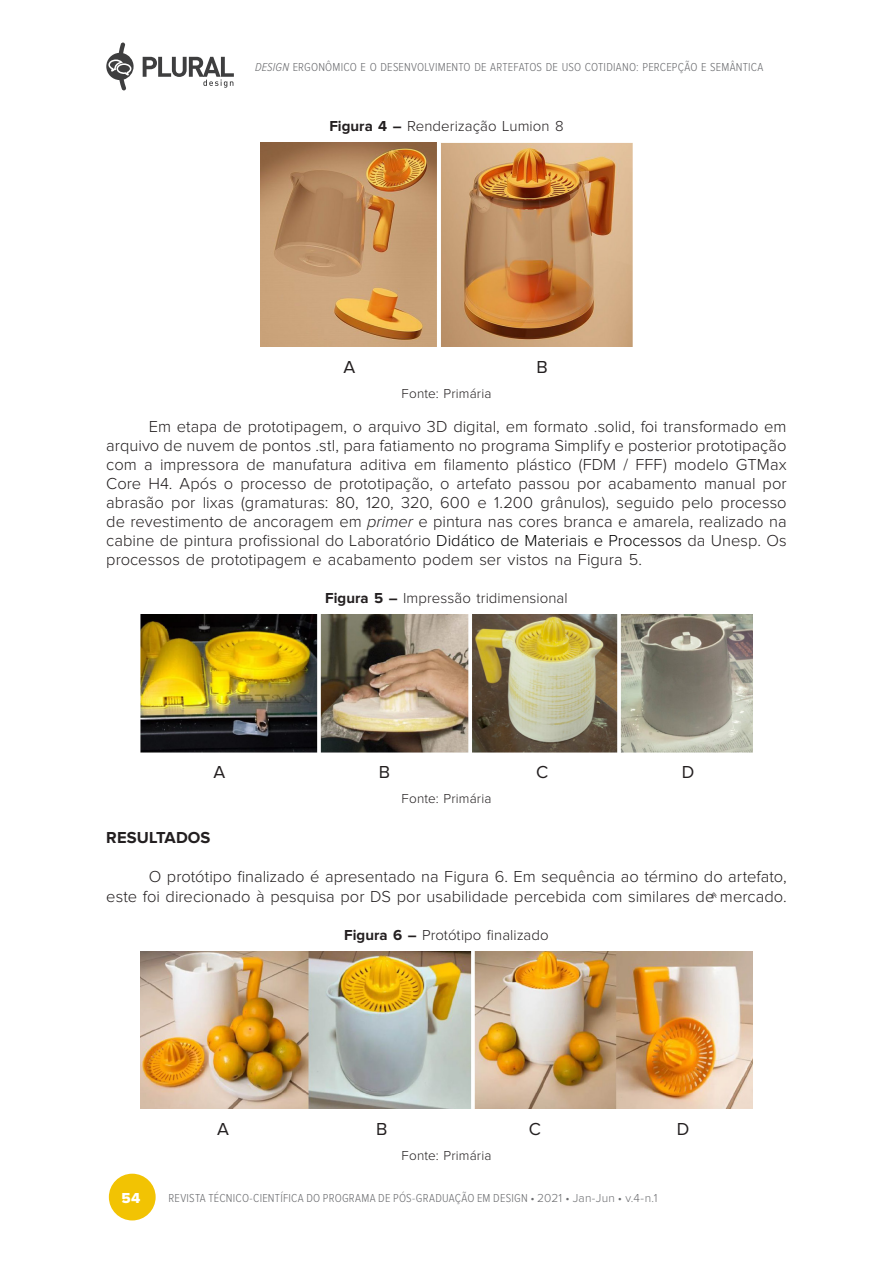
<style>
.page{position:relative;width:893px;height:1263px;background:#fff}
.page>*{position:absolute;margin:0;border:0;box-sizing:border-box;transform-origin:0 0}
.t1{font:18px "Proxima Nova";color:#231f20}
._01_corpo_de_texto{font:300 16.5px/19px "Proxima Nova";color:#231f20;text-align:justify}
._05_sub{font:700 16.5px "Proxima Nova";letter-spacing:.005em;color:#231f20}
._06_legenda_cima{font:300 15px "Proxima Nova";letter-spacing:.005em;color:#231f20}
.t2{font:15px "Proxima Nova Extrabld";color:#fff}
._07_fonte_abaixo{font:300 13.5px "Proxima Nova";letter-spacing:.01em;color:#231f20}
.t3{font:300 12px "Proxima Nova Cond";letter-spacing:.02em;color:#6c6d70}
.t4{font:300 9.75px "Proxima Nova";color:#231f20;scale:1.5 1}
.s1{font-style:italic}
.s2{font-weight:700}
.s3{color:#000}
.s4{font-family:"Proxima Nova"}
</style>
<div class="page">
<div style="left:109px;top:1174px;width:47px;height:46px;background:#f2c303;border-radius:50%"></div>
<svg style="left:143px;top:57px;width:91px;height:31px"></svg>
<svg style="left:106px;top:42px;width:28px;height:48px"></svg>
<img style="left:260px;top:143px;width:373px;height:204px">
<img style="left:140px;top:615px;width:613px;height:137px">
<img style="left:140px;top:952px;width:613px;height:157px">
<p class="t3" style="left:255px;top:62px;width:510px"><span class="s1">DESIGN</span> ERGONÔMICO E O DESENVOLVIMENTO DE ARTEFATOS DE USO COTIDIANO: PERCEPÇÃO E SEMÂNTICA</p>
<p class="_06_legenda_cima" style="left:329px;top:119px;width:236px"><span class="s2">Figura 4 –</span> Renderização Lumion 8</p>
<p class="t1" style="left:344px;top:359px;width:13px">A</p>
<p class="t1" style="left:536px;top:359px;width:13px">B</p>
<p class="_07_fonte_abaixo" style="left:402px;top:387px;width:91px">Fonte: Primária</p>
<p class="_01_corpo_de_texto" style="left:106px;top:417px;width:682px;text-indent:43px">Em etapa de prototipagem, o arquivo 3D digital, em formato .solid, foi transformado em arquivo de nuvem de pontos .stl, para fatiamento no programa Simplify e posterior prototipação com a impressora de manufatura aditiva em filamento plástico (FDM / FFF) modelo GTMax Core H4. Após o processo de prototipação, o artefato passou por acabamento manual por abrasão por lixas (gramaturas: 80, 120, 320, 600 e 1.200 grânulos), seguido pelo processo de revestimento de ancoragem em <span class="s1">primer</span> e pintura nas cores branca e amarela, realizado na cabine de pintura profissional do Laboratório <span class="s3">Didático de Materiais e Processos</span> da Unesp. Os processos de prototipagem e acabamento podem ser vistos na Figura 5.</p>
<p class="_06_legenda_cima" style="left:325px;top:591px;width:244px"><span class="s2">Figura 5 –</span> Impressão tridimensional</p>
<p class="t1" style="left:214px;top:764px;width:13px">A</p>
<p class="t1" style="left:379px;top:764px;width:13px">B</p>
<p class="t1" style="left:536px;top:764px;width:14px">C</p>
<p class="t1" style="left:682px;top:764px;width:14px">D</p>
<p class="_07_fonte_abaixo" style="left:402px;top:792px;width:91px">Fonte: Primária</p>
<p class="_05_sub" style="left:106px;top:830px;width:106px">RESULTADOS</p>
<p class="_01_corpo_de_texto" style="left:106px;top:868px;width:682px;line-height:19.8px;text-align:right">O protótipo finalizado é apresentado na Figura 6. Em sequência ao término do artefato,<br>este foi direcionado à pesquisa por DS por usabilidade percebida com similares de mercado.</p>
<p class="_06_legenda_cima" style="left:344px;top:928px;width:206px"><span class="s2">Figura 6 –</span> Protótipo finalizado</p>
<p class="t4" style="left:711px;top:891px;width:6px">^</p>
<p class="t4" style="left:711px;top:893px;width:6px">^</p>
<p class="t1" style="left:217px;top:1121px;width:13px">A</p>
<p class="t1" style="left:376px;top:1121px;width:13px">B</p>
<p class="t1" style="left:529px;top:1121px;width:14px">C</p>
<p class="t1" style="left:677px;top:1121px;width:14px">D</p>
<p class="_07_fonte_abaixo" style="left:402px;top:1149px;width:91px">Fonte: Primária</p>
<p class="t2" style="left:122px;top:1191px;width:20px">54</p>
<p class="t3" style="left:168px;top:1192px;width:491px">REVISTA TÉCNICO-CIENTÍFICA DO PROGRAMA DE PÓS-GRADUAÇÃO EM DESIGN • <span class="s4">2021 • Jan-Jun • v.4-n.1</span></p>
</div>
